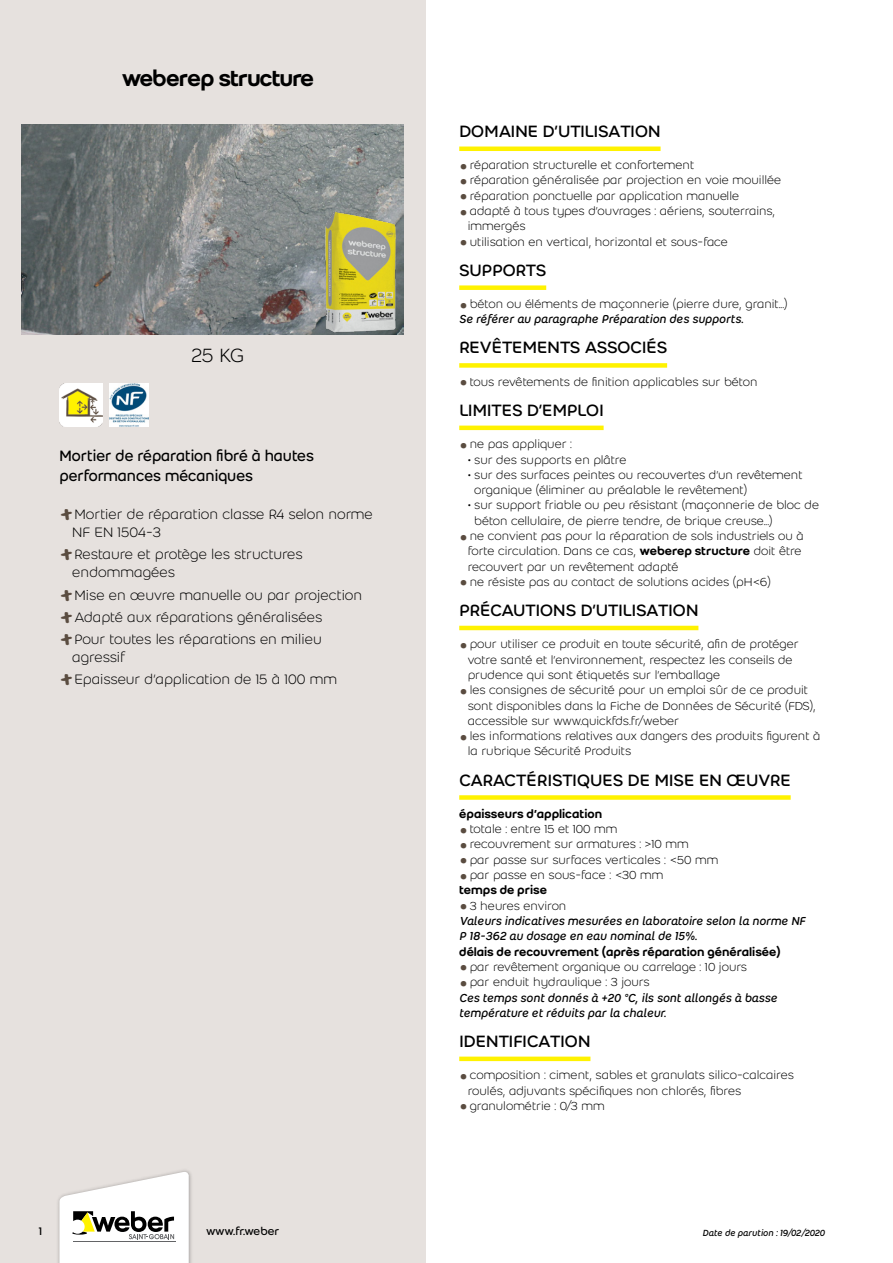
<style>
.page{position:relative;width:893px;height:1263px;background:#fff}
.page>*{position:absolute;margin:0;border:0;box-sizing:border-box;transform-origin:0 0}
.t1{font:24px "Weber Name";color:#000}
.t2{font:300 21px "Weber";color:#000}
.t3{font:18px "Weber";color:#000}
.t4{font:16.5px/19.8px "Weber";color:#000;scale:.95 1}
.t5{font:300 15px/22.2px "Weber";color:#000}
.t6{font:300 12.75px/15.3px "Weber";color:#000}
.t7{font:italic 12.75px/15.3px "Weber";color:#000}
.t8{font:500 12.75px "Weber";color:#000}
.t9{font:12px "Weber";letter-spacing:-.01em;color:#000}
.t10{font:italic 9.75px "Weber";color:#000}
.s1{font-family:"Weber Brush";font-weight:400;font-size:16.5px;color:#5a4c40}
.s2{font-size:34.5px;color:#5a4c40}
.s3{font-weight:400;font-style:italic}
.s4{font-weight:500}
.s5{font-weight:300;font-style:normal;font-size:34.5px;color:#5a4c40}
.s6{font-weight:300;font-style:normal}
</style>
<div class="page">
<div style="left:0;top:0;width:425px;height:1263px;background:#e6e1de"></div>
<img style="left:58px;top:1170px;width:134px;height:93px">
<svg style="left:59px;top:1171px;width:130px;height:92px"></svg>
<hr style="left:459px;top:147px;width:202px;height:4px;background:#fff200">
<div style="left:459px;top:285px;width:87px;height:5px;background:#fff200"></div>
<div style="left:459px;top:363px;width:208px;height:5px;background:#fff200"></div>
<hr style="left:459px;top:426px;width:145px;height:4px;background:#fff200">
<hr style="left:459px;top:626px;width:239px;height:4px;background:#fff200">
<div style="left:459px;top:795px;width:332px;height:5px;background:#fff200"></div>
<div style="left:459px;top:1056px;width:131px;height:5px;background:#fff200"></div>
<img style="left:60px;top:384px;width:42px;height:42px">
<img style="left:110px;top:384px;width:38px;height:42px">
<img style="left:21px;top:124px;width:383px;height:211px">
<img style="left:320px;top:209px;width:77px;height:126px">
<h1 class="t1" style="left:122px;top:64px;width:193px">weberep structure</h1>
<h2 class="t2" style="left:191px;top:344px;width:55px">25 kg</h2>
<p class="t4" style="left:60px;top:446px;width:269px">MORTIER DE RÉPARATION FIBRÉ À HAUTES<br>PERFORMANCES MÉCANIQUES</p>
<p class="t5" style="left:72px;top:505px;width:302px;line-height:18px;text-indent:-13px"><span class="s1">+</span>Mortier de réparation classe R4 selon norme<br>NF EN 1504-3</p>
<p class="t5" style="left:72px;top:546px;width:232px;line-height:18px;text-indent:-13px"><span class="s1">+</span>Restaure et protège les structures endommagées</p>
<p class="t5" style="left:60px;top:584px;width:304px"><span class="s1">+</span>Mise en œuvre manuelle ou par projection <span class="s1">+</span>Adapté aux réparations généralisées <span class="s1">+</span>Pour toutes les réparations en milieu</p>
<p class="t5" style="left:60px;top:646px;width:279px;text-indent:13px">agressif<br><span class="s1">+</span>Epaisseur d’application de 15 à 100 mm</p>
<p class="t9" style="left:39px;top:1224px;width:5px">1</p>
<p class="t9" style="left:206px;top:1224px;width:75px">WWW.FR.WEBER</p>
<h3 class="t3" style="left:459px;top:121px;width:203px">DOMAINE D’UTILISATION</h3>
<p class="t6" style="left:459px;top:158px;width:236px"><span class="s2">•</span> réparation structurelle et confortement</p>
<p class="t6" style="left:459px;top:173px;width:324px"><span class="s2">•</span> réparation généralisée par projection en voie mouillée</p>
<p class="t6" style="left:459px;top:188px;width:281px"><span class="s2">•</span> réparation ponctuelle par application manuelle</p>
<p class="t6" style="left:468px;top:203px;width:309px;text-indent:-8px"><span class="s2">•</span> adapté à tous types d’ouvrages : aériens, souterrains, immergés</p>
<p class="t6" style="left:459px;top:234px;width:270px"><span class="s2">•</span> utilisation en vertical, horizontal et sous-face</p>
<h3 class="t3" style="left:459px;top:260px;width:88px">SUPPORTS</h3>
<p class="t6" style="left:459px;top:296px;width:330px"><span class="s2">•</span> béton ou éléments de maçonnerie (pierre dure, granit...)<br><span class="s3">Se référer au paragraphe Préparation des supports.</span></p>
<h3 class="t3" style="left:459px;top:337px;width:209px">REVÊTEMENTS ASSOCIÉS</h3>
<p class="t6" style="left:459px;top:374px;width:300px"><span class="s2">•</span> tous revêtements de finition applicables sur béton</p>
<h3 class="t3" style="left:459px;top:400px;width:146px">LIMITES D’EMPLOI</h3>
<p class="t6" style="left:459px;top:437px;width:114px"><span class="s2">•</span> ne pas appliquer :</p>
<p class="t6" style="left:468px;top:452px;width:160px">• sur des supports en plâtre</p>
<p class="t6" style="left:474px;top:467px;width:330px;text-indent:-6px">• sur des surfaces peintes ou recouvertes d’un revêtement organique (éliminer au préalable le revêtement)</p>
<p class="t6" style="left:474px;top:498px;width:346px;text-indent:-6px">• sur support friable ou peu résistant (maçonnerie de bloc de béton cellulaire, de pierre tendre, de brique creuse...)</p>
<p class="t6" style="left:468px;top:528px;width:337px;text-indent:-8px"><span class="s2">•</span> ne convient pas pour la réparation de sols industriels ou à forte circulation. Dans ce cas, <span class="s4">weberep structure</span> doit être recouvert par un revêtement adapté</p>
<p class="t6" style="left:459px;top:574px;width:313px"><span class="s2">•</span> ne résiste pas au contact de solutions acides (pH&lt;6)</p>
<h3 class="t3" style="left:459px;top:600px;width:241px">PRÉCAUTIONS D’UTILISATION</h3>
<p class="t6" style="left:468px;top:637px;width:333px;text-indent:-8px"><span class="s2">•</span> pour utiliser ce produit en toute sécurité, afin de protéger votre santé et l’environnement, respectez les conseils de prudence qui sont étiquetés sur l’emballage</p>
<p class="t6" style="left:468px;top:683px;width:349px;text-indent:-8px"><span class="s2">•</span> les consignes de sécurité pour un emploi sûr de ce produit sont disponibles dans la Fiche de Données de Sécurité (FDS), accessible sur www.quickfds.fr/weber</p>
<p class="t6" style="left:468px;top:728px;width:354px;text-indent:-8px"><span class="s2">•</span> les informations relatives aux dangers des produits figurent à la rubrique Sécurité Produits</p>
<h3 class="t3" style="left:459px;top:769px;width:333px">CARACTÉRISTIQUES DE MISE EN ŒUVRE</h3>
<p class="t8" style="left:459px;top:806px;width:144px">épaisseurs d’application</p>
<p class="t6" style="left:459px;top:821px;width:160px"><span class="s2">•</span> totale : entre 15 et 100 mm</p>
<p class="t6" style="left:459px;top:837px;width:231px"><span class="s2">•</span> recouvrement sur armatures : &gt;10 mm</p>
<p class="t6" style="left:459px;top:852px;width:261px"><span class="s2">•</span> par passe sur surfaces verticales : &lt;50 mm</p>
<p class="t6" style="left:459px;top:867px;width:206px"><span class="s2">•</span> par passe en sous-face : &lt;30 mm <span class="s4">temps de prise</span></p>
<p class="t7" style="left:459px;top:898px;width:348px"><span class="s5">•</span> <span class="s6">3 heures environ<br></span>Valeurs indicatives mesurées en laboratoire selon la norme NF<br>P 18-362 au dosage en eau nominal de 15%.</p>
<p class="t8" style="left:459px;top:944px;width:323px">délais de recouvrement (après réparation généralisée)</p>
<p class="t6" style="left:459px;top:959px;width:289px"><span class="s2">•</span> par revêtement organique ou carrelage : 10 jours</p>
<p class="t7" style="left:459px;top:974px;width:320px"><span class="s5">•</span> <span class="s6">par enduit hydraulique : 3 jours<br></span>Ces temps sont donnés à +20 °C, ils sont allongés à basse température et réduits par la chaleur.</p>
<h3 class="t3" style="left:459px;top:1031px;width:133px">IDENTIFICATION</h3>
<p class="t6" style="left:468px;top:1067px;width:328px;text-indent:-8px"><span class="s2">•</span> composition : ciment, sables et granulats silico-calcaires roulés, adjuvants spécifiques non chlorés, fibres</p>
<p class="t6" style="left:459px;top:1098px;width:147px"><span class="s2">•</span> granulométrie : 0/3 mm</p>
<p class="t10" style="left:703px;top:1227px;width:124px">Date de parution : 19/02/2020</p>
</div>
